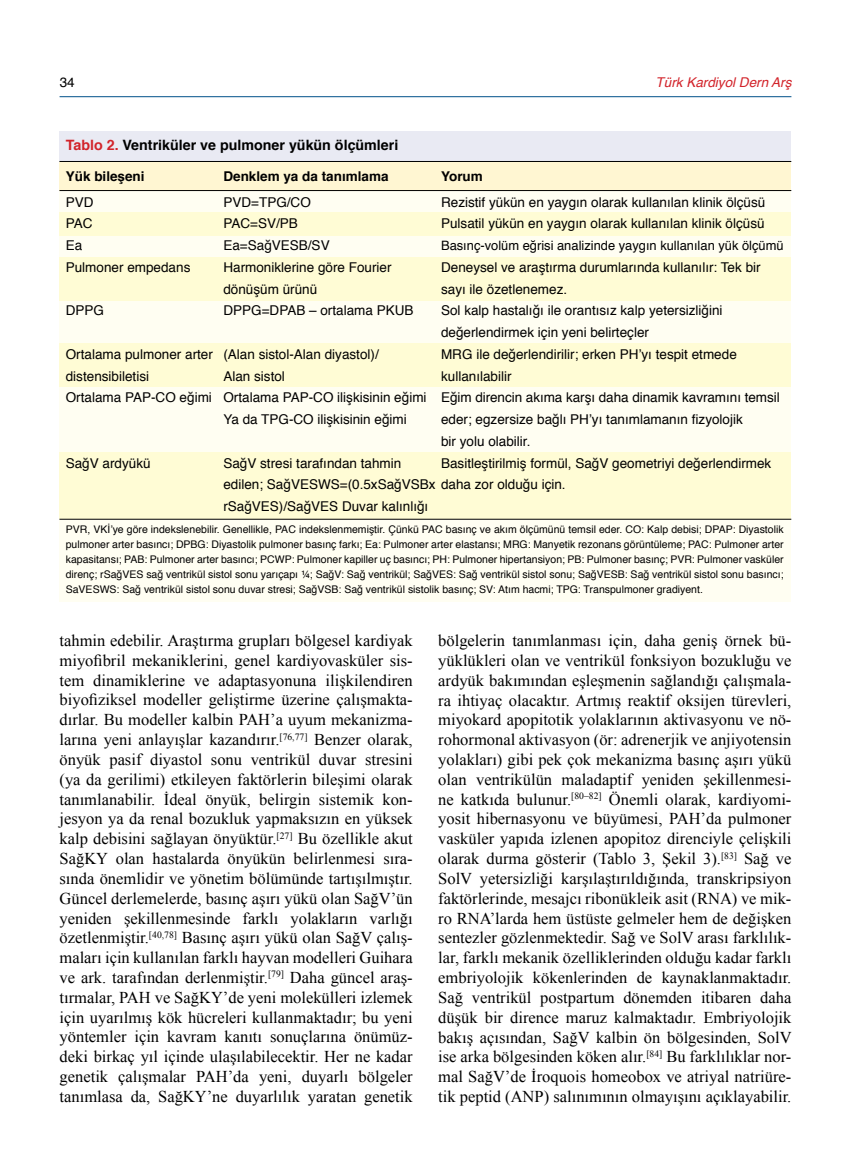
<style>
.page{position:relative;width:851px;height:1170px;background:#fff}
.page>*{position:absolute;margin:0;border:0;box-sizing:border-box;transform-origin:0 0}
.t1{font:16.5px/19.8px "Times New Roman";color:#000;text-align:justify}
.t2{font:700 14.25px "Helvetica";color:#000}
.t3{font:13.5px/21.8px "Helvetica";color:#000}
.t4{font:700 13.5px "Helvetica";color:#000}
.t5{font:italic 13.5px "Helvetica";color:#d2232a}
.t6{font:12.9px "Helvetica";color:#000}
.t7{font:10.5px/15px "Helvetica";color:#000;text-align:justify}
.s1{color:#d2232a}
</style>
<div class="page">
<div style="left:59px;top:158px;width:732px;height:444px;background:#fffef2"></div>
<div style="left:59px;top:212px;width:732px;height:24px;background:#fffcd5"></div>
<div style="left:59px;top:257px;width:732px;height:44px;background:#fffcd5"></div>
<div style="left:59px;top:343px;width:732px;height:44px;background:#fffcd5"></div>
<div style="left:59px;top:452px;width:732px;height:67px;background:#fffcd5"></div>
<div style="left:59px;top:139px;width:732px;height:52px;background:#fff6d2"></div>
<div style="left:59px;top:131px;width:732px;height:31px;background:#e9eaf3"></div>
<hr style="left:59px;top:161px;width:732px;height:1px;background:#000">
<hr style="left:59px;top:190px;width:732px;height:1px;background:#000">
<hr style="left:59px;top:519px;width:732px;height:1px;background:#000">
<hr style="left:60px;top:96px;width:731px;height:1px;background:#00508a">
<p class="t3" style="left:60px;top:72px;width:17px">34</p>
<p class="t5" style="left:655px;top:71px;width:137px">Türk Kardiyol Dern Arş</p>
<p class="t2" style="left:66px;top:135px;width:334px"><span class="s1">Tablo 2.</span> Ventriküler ve pulmoner yükün ölçümleri</p>
<p class="t4" style="left:66px;top:166px;width:80px">Yük bileşeni</p>
<p class="t4" style="left:223px;top:166px;width:167px">Denklem ya da tanımlama</p>
<p class="t4" style="left:441px;top:166px;width:43px">Yorum</p>
<p class="t3" style="left:66px;top:192px;width:29px">PVD</p>
<p class="t3" style="left:223px;top:192px;width:89px">PVD=TPG/CO</p>
<p class="t3" style="left:441px;top:192px;width:326px">Rezistif yükün en yaygın olarak kullanılan klinik ölçüsü</p>
<p class="t3" style="left:66px;top:213px;width:28px">PAC</p>
<p class="t3" style="left:223px;top:213px;width:76px">PAC=SV/PB</p>
<p class="t3" style="left:441px;top:213px;width:325px">Pulsatil yükün en yaygın olarak kullanılan klinik ölçüsü</p>
<p class="t3" style="left:66px;top:235px;width:18px">Ea</p>
<p class="t3" style="left:223px;top:235px;width:108px">Ea=SağVESB/SV</p>
<p class="t6" style="left:441px;top:237px;width:344px">Basınç-volüm eğrisi analizinde yaygın kullanılan yük ölçümü</p>
<p class="t3" style="left:66px;top:257px;width:126px">Pulmoner empedans</p>
<p class="t3" style="left:223px;top:257px;width:170px">Harmoniklerine göre Fourier</p>
<p class="t3" style="left:441px;top:257px;width:321px">Deneysel ve araştırma durumlarında kullanılır: Tek bir</p>
<p class="t3" style="left:223px;top:279px;width:95px">dönüşüm ürünü</p>
<p class="t3" style="left:441px;top:279px;width:128px">sayı ile özetlenemez.</p>
<p class="t3" style="left:66px;top:300px;width:40px">DPPG</p>
<p class="t3" style="left:223px;top:300px;width:191px">DPPG=DPAB – ortalama PKUB</p>
<p class="t3" style="left:441px;top:300px;width:283px">Sol kalp hastalığı ile orantısız kalp yetersizliğini değerlendirmek için yeni belirteçler</p>
<p class="t3" style="left:66px;top:344px;width:314px">Ortalama pulmoner arter (Alan sistol-Alan diyastol)/</p>
<p class="t3" style="left:441px;top:344px;width:297px">MRG ile değerlendirilir; erken PH’yı tespit etmede</p>
<p class="t3" style="left:66px;top:366px;width:85px">distensibiletisi</p>
<p class="t3" style="left:223px;top:366px;width:63px">Alan sistol</p>
<p class="t3" style="left:441px;top:366px;width:72px">kullanılabilir</p>
<p class="t3" style="left:66px;top:387px;width:715px">Ortalama PAP-CO eğimi Ortalama PAP-CO ilişkisinin eğimi Eğim direncin akıma karşı daha dinamik kavramını temsil</p>
<p class="t3" style="left:223px;top:409px;width:185px">Ya da TPG-CO ilişkisinin eğimi</p>
<p class="t3" style="left:441px;top:409px;width:303px">eder; egzersize bağlı PH’yı tanımlamanın fizyolojik bir yolu olabilir.</p>
<p class="t3" style="left:66px;top:453px;width:86px">SağV ardyükü</p>
<p class="t3" style="left:223px;top:453px;width:179px">SağV stresi tarafından tahmin</p>
<p class="t3" style="left:223px;top:453px;width:549px;text-indent:217px">Basitleştirilmiş formül, SağV geometriyi değerlendirmek edilen; SağVESWS=(0.5xSağVSBx daha zor olduğu için.<br>rSağVES)/SağVES Duvar kalınlığı</p>
<p class="t7" style="left:66px;top:522px;width:719px">PVR, VKİ’ye göre indekslenebilir. Genellikle, PAC indekslenmemiştir. Çünkü PAC basınç ve akım ölçümünü temsil eder. CO: Kalp debisi; DPAP: Diyastolik pulmoner arter basıncı; DPBG: Diyastolik pulmoner basınç farkı; Ea: Pulmoner arter elastansı; MRG: Manyetik rezonans görüntüleme; PAC: Pulmoner arter kapasitansı; PAB: Pulmoner arter basıncı; PCWP: Pulmoner kapiller uç basıncı; PH: Pulmoner hipertansiyon; PB: Pulmoner basınç; PVR: Pulmoner vasküler direnç; rSağVES sağ ventrikül sistol sonu yarıçapı ¼; SağV: Sağ ventrikül; SağVES: Sağ ventrikül sistol sonu; SağVESB: Sağ ventrikül sistol sonu basıncı; SaVESWS: Sağ ventrikül sistol sonu duvar stresi; SağVSB: Sağ ventrikül sistolik basınç; SV: Atım hacmi; TPG: Transpulmoner gradiyent.</p>
<p class="t1" style="left:60px;top:630px;width:354px">tahmin edebilir. Araştırma grupları bölgesel kardiyak miyofibril mekaniklerini, genel kardiyovasküler sis&shy;tem dinamiklerine ve adaptasyonuna ilişkilendiren biyofiziksel modeller geliştirme üzerine çalışmakta&shy;dırlar. Bu modeller kalbin PAH’a uyum mekanizma&shy;larına yeni anlayışlar kazandırır.<sup>[76,77]</sup> Benzer olarak, önyük pasif diyastol sonu ventrikül duvar stresini (ya da gerilimi) etkileyen faktörlerin bileşimi olarak tanımlanabilir. İdeal önyük, belirgin sistemik kon&shy;jesyon ya da renal bozukluk yapmaksızın en yüksek kalp debisini sağlayan önyüktür.<sup>[27]</sup> Bu özellikle akut SağKY olan hastalarda önyükün belirlenmesi sıra&shy;sında önemlidir ve yönetim bölümünde tartışılmıştır.<br>Güncel derlemelerde, basınç aşırı yükü olan SağV’ün yeniden şekillenmesinde farklı yolakların varlığı özetlenmiştir.<sup>[40,78]</sup> Basınç aşırı yükü olan SağV çalış&shy;maları için kullanılan farklı hayvan modelleri Guihara ve ark. tarafından derlenmiştir.<sup>[79]</sup> Daha güncel araş&shy;tırmalar, PAH ve SağKY’de yeni molekülleri izlemek için uyarılmış kök hücreleri kullanmaktadır; bu yeni yöntemler için kavram kanıtı sonuçlarına önümüz&shy;deki birkaç yıl içinde ulaşılabilecektir. Her ne kadar genetik çalışmalar PAH’da yeni, duyarlı bölgeler tanımlasa da, SağKY’ne duyarlılık yaratan genetik</p>
<p class="t1" style="left:438px;top:630px;width:355px">bölgelerin tanımlanması için, daha geniş örnek bü&shy;yüklükleri olan ve ventrikül fonksiyon bozukluğu ve ardyük bakımından eşleşmenin sağlandığı çalışmala&shy;ra ihtiyaç olacaktır. Artmış reaktif oksijen türevleri, miyokard apopitotik yolaklarının aktivasyonu ve nö&shy;rohormonal aktivasyon (ör: adrenerjik ve anjiyotensin yolakları) gibi pek çok mekanizma basınç aşırı yükü olan ventrikülün maladaptif yeniden şekillenmesi&shy;ne katkıda bulunur.<sup>[80–82]</sup> Önemli olarak, kardiyomi&shy;yosit hibernasyonu ve büyümesi, PAH’da pulmoner vasküler yapıda izlenen apopitoz direnciyle çelişkili olarak durma gösterir (Tablo 3, Şekil 3).<sup>[83]</sup> Sağ ve SolV yetersizliği karşılaştırıldığında, transkripsiyon faktörlerinde, mesajcı ribonükleik asit (RNA) ve mik&shy;ro RNA’larda hem üstüste gelmeler hem de değişken sentezler gözlenmektedir. Sağ ve SolV arası farklılık&shy;lar, farklı mekanik özelliklerinden olduğu kadar farklı embriyolojik kökenlerinden de kaynaklanmaktadır.<br>Sağ ventrikül postpartum dönemden itibaren daha düşük bir dirence maruz kalmaktadır. Embriyolojik bakış açısından, SağV kalbin ön bölgesinden, SolV ise arka bölgesinden köken alır.<sup>[84]</sup> Bu farklılıklar nor&shy;mal SağV’de İroquois homeobox ve atriyal natriüre&shy;tik peptid (ANP) salınımının olmayışını açıklayabilir.</p>
</div>
